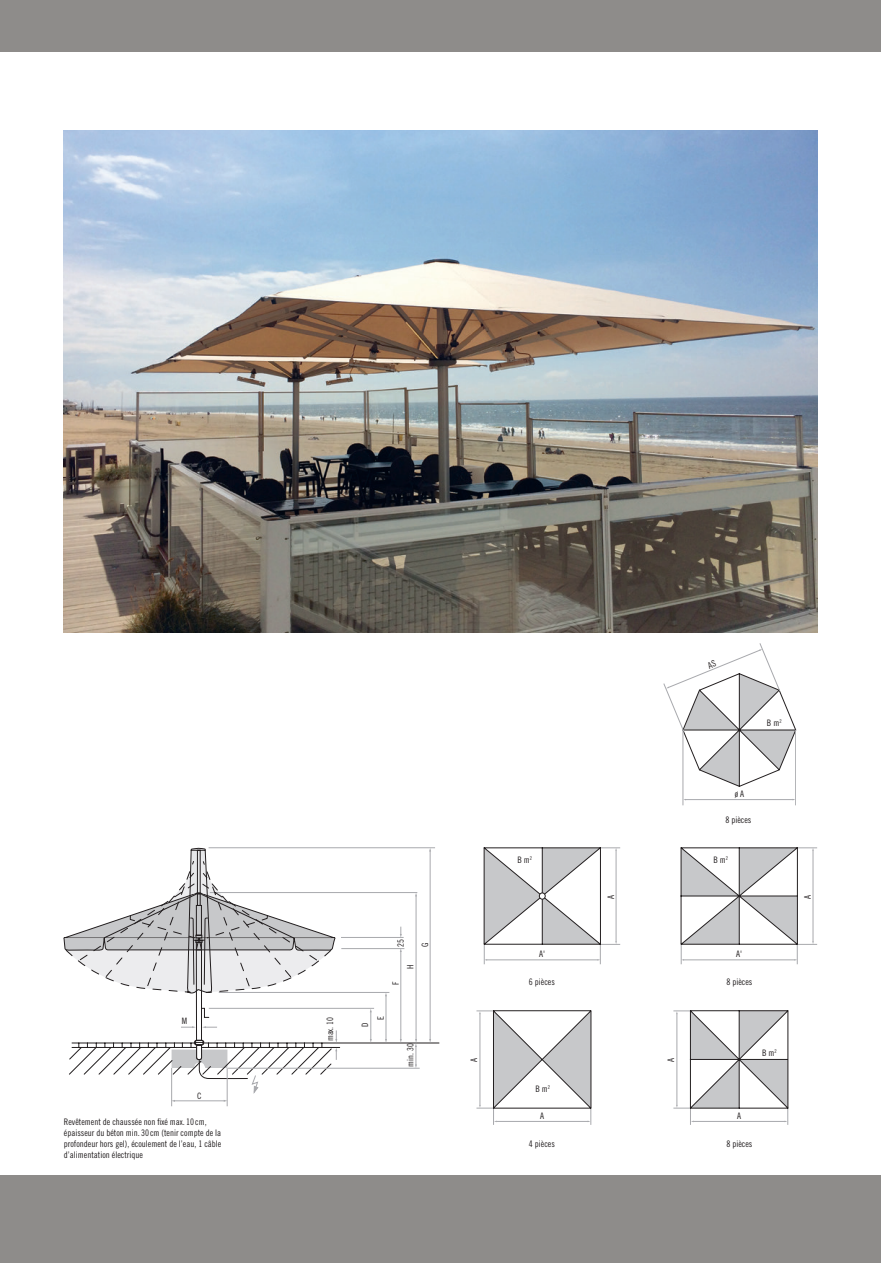
<style>
.page{position:relative;width:881px;height:1263px;background:#fff}
.page>*{position:absolute;margin:0;border:0;box-sizing:border-box;transform-origin:0 0}
.t1{font:9px/10.8px "Trade Gothic Cond Eighteen";color:#231f20}
.t2{font:8.85px "Trade Gothic Cond Eighteen";color:#231f20}
.t3{font:8.7px "Trade Gothic Cond Eighteen";color:#231f20}
</style>
<div class="page">
<img style="left:64px;top:130px;width:752px;height:503px">
<svg style="left:680px;top:847px;width:136px;height:117px"></svg>
<svg style="left:483px;top:847px;width:137px;height:117px"></svg>
<svg style="left:673px;top:1010px;width:115px;height:115px"></svg>
<svg style="left:476px;top:1010px;width:115px;height:115px"></svg>
<hr style="left:227px;top:1068px;width:1px;height:38px;background:#a8a9ad">
<hr style="left:171px;top:1068px;width:1px;height:38px;background:#a8a9ad">
<hr style="left:174px;top:1100px;width:50px;height:1px;background:#a8a9ad">
<hr style="left:208px;top:847px;width:227px;height:1px;background:#a8a9ad">
<svg style="left:64px;top:848px;width:375px;height:246px"></svg>
<div style="left:0;top:0;width:880px;height:51px;background:#8e8c8a"></div>
<div style="left:0;top:1176px;width:880px;height:87px;background:#8e8c8a"></div>
<svg style="left:663px;top:643px;width:132px;height:162px"></svg>
<p class="t3" style="left:182px;top:1016px;width:7px">M</p>
<p class="t3" style="left:197px;top:1090px;width:6px">C</p>
<p class="t1" style="left:64px;top:1117px;width:159px">Revêtement de chaussée non fixé max. 10 cm, épaisseur du béton min. 30 cm (tenir compte de la profondeur hors gel), écoulement de l’eau, 1 câble d’alimentation électrique</p>
<p class="t3" style="left:325px;top:1041px;width:26px;rotate:-90deg">max. 10</p>
<p class="t3" style="left:395px;top:947px;width:9px;rotate:-90deg">25</p>
<p class="t3" style="left:390px;top:985px;width:5px;rotate:-90deg">F</p>
<p class="t3" style="left:405px;top:969px;width:6px;rotate:-90deg">H</p>
<p class="t3" style="left:419px;top:947px;width:6px;rotate:-90deg">G</p>
<p class="t3" style="left:360px;top:1027px;width:6px;rotate:-90deg">D</p>
<p class="t3" style="left:375px;top:1020px;width:5px;rotate:-90deg">E</p>
<p class="t3" style="left:405px;top:1066px;width:25px;rotate:-90deg">min. 30</p>
<p class="t2" style="left:468px;top:1062px;width:5px;rotate:-90deg">A</p>
<p class="t2" style="left:766px;top:718px;width:16px">B m<sup>2</sup></p>
<p class="t2" style="left:734px;top:789px;width:11px">ø A</p>
<p class="t2" style="left:517px;top:855px;width:16px">B m<sup>2</sup></p>
<p class="t2" style="left:539px;top:949px;width:7px">A'</p>
<p class="t2" style="left:605px;top:899px;width:5px;rotate:-90deg">A</p>
<p class="t1" style="left:725px;top:814px;width:27px">8 pièces</p>
<p class="t2" style="left:713px;top:855px;width:16px">B m<sup>2</sup></p>
<p class="t2" style="left:735px;top:949px;width:7px">A'</p>
<p class="t1" style="left:528px;top:976px;width:27px">6 pièces</p>
<p class="t1" style="left:726px;top:976px;width:27px">8 pièces</p>
<p class="t2" style="left:535px;top:1083px;width:16px">B m<sup>2</sup></p>
<p class="t2" style="left:540px;top:1111px;width:5px">A</p>
<p class="t1" style="left:528px;top:1138px;width:27px">4 pièces</p>
<p class="t2" style="left:665px;top:1062px;width:5px;rotate:-90deg">A</p>
<p class="t2" style="left:761px;top:1047px;width:16px">B m<sup>2</sup></p>
<p class="t2" style="left:736px;top:1111px;width:5px">A</p>
<p class="t1" style="left:726px;top:1138px;width:27px">8 pièces</p>
<p class="t2" style="left:802px;top:899px;width:5px;rotate:-90deg">A</p>
</div>
